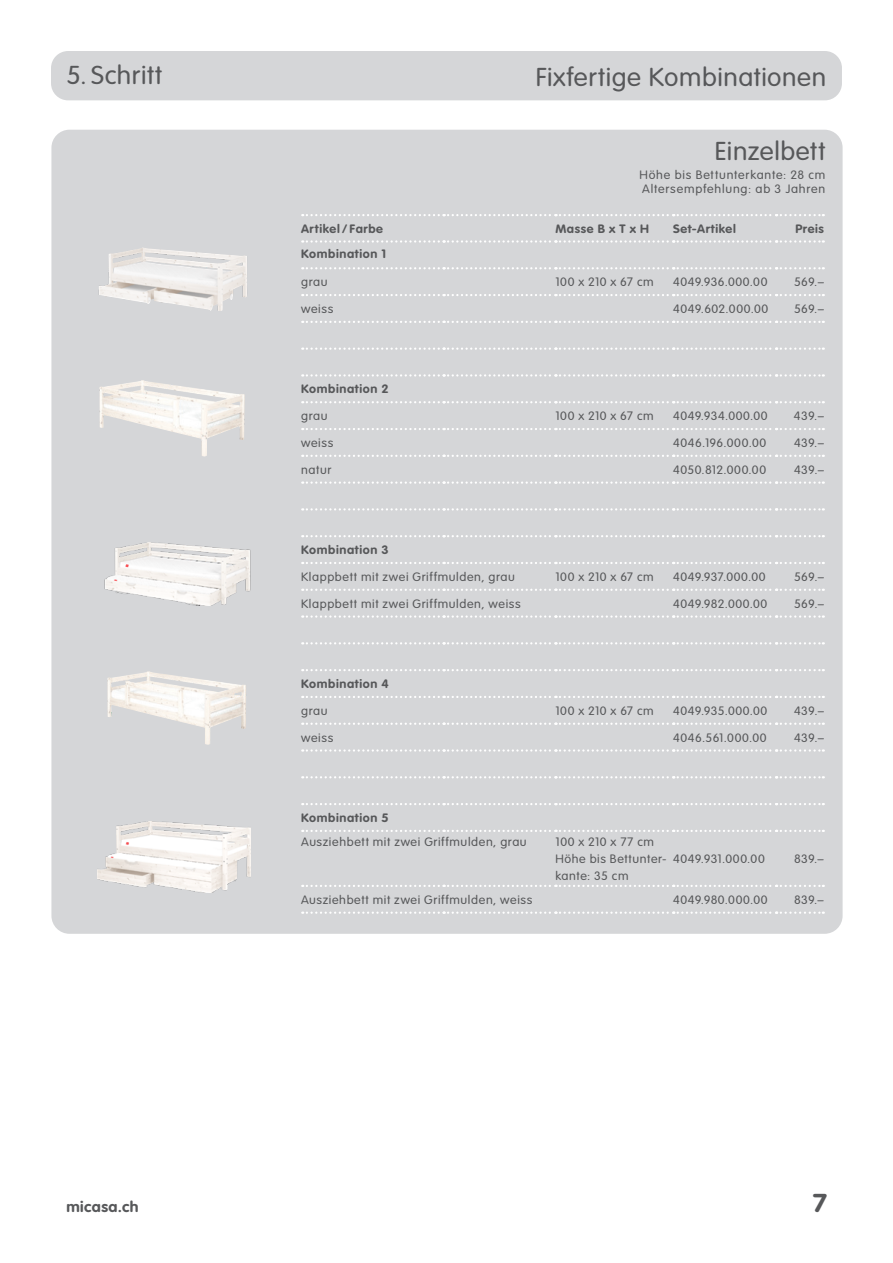
<style>
.page{position:relative;width:893px;height:1263px;background:#fff}
.page>*{position:absolute;margin:0;border:0;box-sizing:border-box;transform-origin:0 0}
.t1{font:300 25.5px "VAG Rounded Std";letter-spacing:.02em;color:#57585a;scale:1.05 1}
.t2{font:700 25.5px "VAG Rounded Std";color:#57585a;scale:1.05 1}
.t3{font:700 15px "VAG Rounded Std";letter-spacing:.03em;color:#57585a;scale:1.05 1}
.t4{font:300 12px/16.5px "VAG Rounded Std";letter-spacing:.05em;color:#57585a;scale:1.05 1}
.t5{font:700 12px "VAG Rounded Std";letter-spacing:.05em;color:#57585a;scale:1.05 1}
</style>
<div class="page">
<div style="left:51px;top:130px;width:792px;height:804px;background:#d5d6d8;border-radius:18px"></div>
<img style="left:99px;top:247px;width:148px;height:64px">
<img style="left:105px;top:542px;width:145px;height:64px">
<img style="left:107px;top:671px;width:139px;height:74px">
<img style="left:97px;top:821px;width:154px;height:72px">
<img style="left:99px;top:380px;width:146px;height:77px">
<svg style="left:302px;top:240px;width:522px;height:3px"></svg>
<svg style="left:302px;top:214px;width:522px;height:2px"></svg>
<svg style="left:302px;top:267px;width:522px;height:2px"></svg>
<svg style="left:302px;top:294px;width:522px;height:2px"></svg>
<svg style="left:302px;top:321px;width:522px;height:2px"></svg>
<svg style="left:302px;top:347px;width:522px;height:3px"></svg>
<svg style="left:302px;top:374px;width:522px;height:3px"></svg>
<svg style="left:302px;top:401px;width:522px;height:2px"></svg>
<svg style="left:302px;top:428px;width:522px;height:2px"></svg>
<svg style="left:302px;top:455px;width:522px;height:2px"></svg>
<svg style="left:302px;top:481px;width:522px;height:3px"></svg>
<svg style="left:302px;top:508px;width:522px;height:2px"></svg>
<svg style="left:302px;top:535px;width:522px;height:2px"></svg>
<svg style="left:302px;top:562px;width:522px;height:2px"></svg>
<svg style="left:302px;top:589px;width:522px;height:2px"></svg>
<svg style="left:302px;top:615px;width:522px;height:3px"></svg>
<svg style="left:302px;top:642px;width:522px;height:2px"></svg>
<svg style="left:302px;top:669px;width:522px;height:2px"></svg>
<svg style="left:302px;top:696px;width:522px;height:2px"></svg>
<svg style="left:302px;top:723px;width:522px;height:2px"></svg>
<svg style="left:302px;top:749px;width:522px;height:3px"></svg>
<svg style="left:302px;top:776px;width:522px;height:2px"></svg>
<svg style="left:302px;top:803px;width:522px;height:2px"></svg>
<svg style="left:302px;top:830px;width:522px;height:2px"></svg>
<svg style="left:302px;top:885px;width:522px;height:2px"></svg>
<svg style="left:302px;top:911px;width:522px;height:3px"></svg>
<div style="left:51px;top:51px;width:791px;height:49px;background:#d5d6d8;border-radius:17px"></div>
<h1 class="t1" style="left:66px;top:60px;width:93px">5. Schritt</h1>
<h1 class="t1" style="left:536px;top:62px;width:278px">Fixfertige Kombinationen</h1>
<h1 class="t1" style="left:715px;top:136px;width:107px">Einzelbett</h1>
<p class="t4" style="left:639px;top:169px;width:179px;line-height:13.5px">Höhe bis Bettunterkante: 28 cm<br>Altersempfehlung: ab 3 Jahren</p>
<p class="t5" style="left:301px;top:222px;width:80px">Artikel / Farbe</p>
<p class="t5" style="left:555px;top:222px;width:91px">Masse B x T x H</p>
<p class="t5" style="left:673px;top:222px;width:61px">Set-Artikel</p>
<p class="t5" style="left:795px;top:222px;width:29px">Preis</p>
<p class="t5" style="left:301px;top:247px;width:82px">Kombination 1</p>
<p class="t4" style="left:301px;top:274px;width:27px">grau</p>
<p class="t4" style="left:555px;top:274px;width:95px">100 x 210 x 67 cm</p>
<p class="t4" style="left:673px;top:274px;width:91px">4049.936.000.00</p>
<p class="t4" style="left:794px;top:274px;width:30px">569.–</p>
<p class="t4" style="left:301px;top:301px;width:32px">weiss</p>
<p class="t4" style="left:673px;top:301px;width:92px">4049.602.000.00</p>
<p class="t4" style="left:794px;top:301px;width:30px">569.–</p>
<p class="t5" style="left:301px;top:382px;width:85px">Kombination 2</p>
<p class="t4" style="left:301px;top:408px;width:27px">grau</p>
<p class="t4" style="left:555px;top:408px;width:95px">100 x 210 x 67 cm</p>
<p class="t4" style="left:673px;top:408px;width:91px">4049.934.000.00</p>
<p class="t4" style="left:794px;top:408px;width:30px">439.–</p>
<p class="t4" style="left:301px;top:435px;width:32px">weiss</p>
<p class="t4" style="left:673px;top:435px;width:90px">4046.196.000.00</p>
<p class="t4" style="left:794px;top:435px;width:30px">439.–</p>
<p class="t4" style="left:301px;top:462px;width:30px">natur</p>
<p class="t4" style="left:673px;top:462px;width:90px">4050.812.000.00</p>
<p class="t4" style="left:794px;top:462px;width:30px">439.–</p>
<p class="t5" style="left:301px;top:543px;width:85px">Kombination 3</p>
<p class="t4" style="left:301px;top:569px;width:205px">Klappbett mit zwei Griffmulden, grau</p>
<p class="t4" style="left:555px;top:569px;width:95px">100 x 210 x 67 cm</p>
<p class="t4" style="left:673px;top:569px;width:90px">4049.937.000.00</p>
<p class="t4" style="left:794px;top:569px;width:30px">569.–</p>
<p class="t4" style="left:301px;top:596px;width:211px">Klappbett mit zwei Griffmulden, weiss</p>
<p class="t4" style="left:673px;top:596px;width:91px">4049.982.000.00</p>
<p class="t4" style="left:794px;top:596px;width:30px">569.–</p>
<p class="t5" style="left:301px;top:677px;width:85px">Kombination 4</p>
<p class="t4" style="left:301px;top:703px;width:27px">grau</p>
<p class="t4" style="left:555px;top:703px;width:95px">100 x 210 x 67 cm</p>
<p class="t4" style="left:673px;top:703px;width:91px">4049.935.000.00</p>
<p class="t4" style="left:794px;top:703px;width:30px">439.–</p>
<p class="t4" style="left:301px;top:730px;width:32px">weiss</p>
<p class="t4" style="left:673px;top:730px;width:90px">4046.561.000.00</p>
<p class="t4" style="left:794px;top:730px;width:30px">439.–</p>
<p class="t5" style="left:301px;top:811px;width:85px">Kombination 5</p>
<p class="t4" style="left:301px;top:834px;width:216px">Ausziehbett mit zwei Griffmulden, grau</p>
<p class="t4" style="left:555px;top:834px;width:107px">100 x 210 x 77 cm<br>Höhe bis Bettunter&shy;kante: 35 cm</p>
<p class="t4" style="left:673px;top:851px;width:89px">4049.931.000.00</p>
<p class="t4" style="left:794px;top:851px;width:30px">839.–</p>
<p class="t4" style="left:301px;top:892px;width:222px">Ausziehbett mit zwei Griffmulden, weiss</p>
<p class="t4" style="left:673px;top:892px;width:91px">4049.980.000.00</p>
<p class="t4" style="left:794px;top:892px;width:30px">839.–</p>
<p class="t3" style="left:66px;top:1198px;width:70px">micasa.ch</p>
<h1 class="t2" style="left:813px;top:1188px;width:15px">7</h1>
</div>
